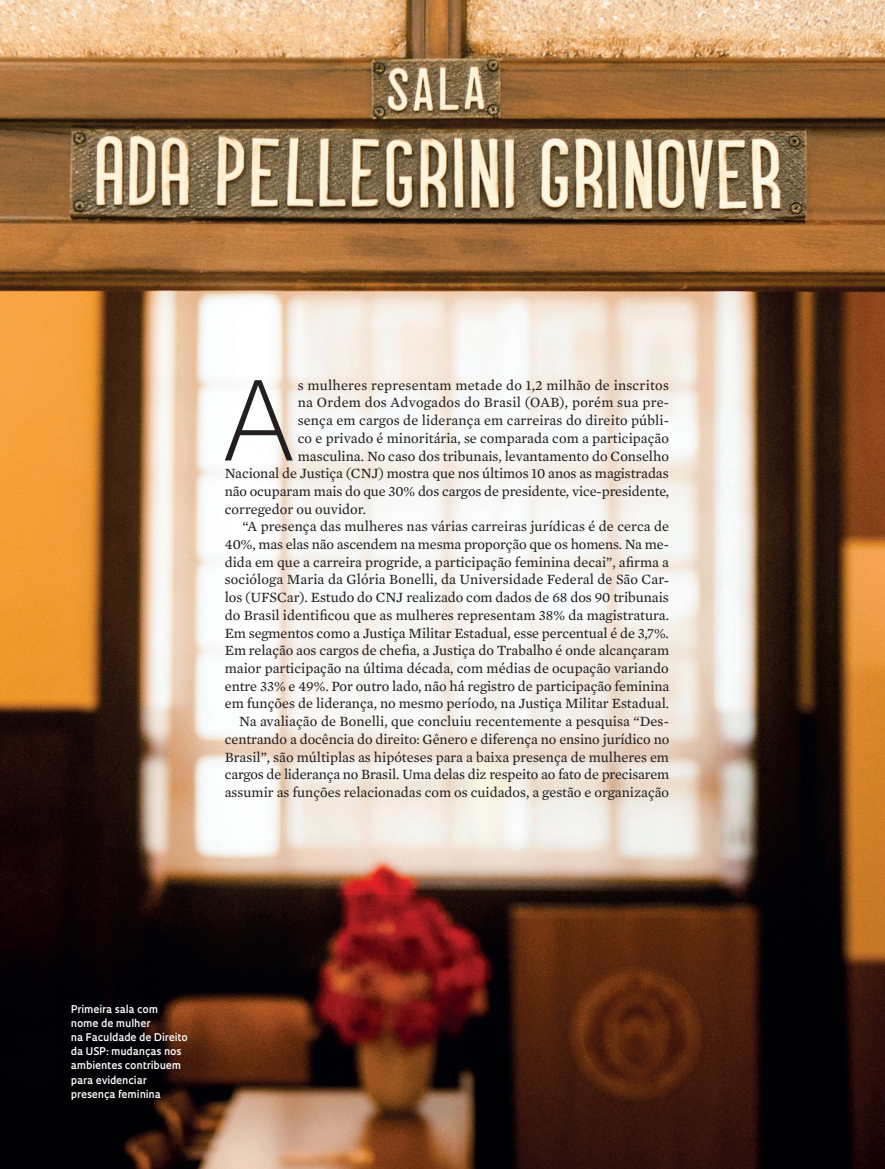
<style>
.page{position:relative;width:885px;height:1169px;background:#fff}
.page>*{position:absolute;margin:0;border:0;box-sizing:border-box;transform-origin:0 0}
.t1{font:300 106.65px "Oculum";color:#231f20}
.t2{font:14.4px "Mercury Text G2";color:#231f20}
.t3{font:600 10.35px/14.1px "Oculum";color:#fff}
</style>
<div class="page">
<img style="left:0;top:0;width:885px;height:1168px">
<svg style="left:802px;top:1126px;width:7px;height:7px"></svg>
<h1 class="t1" style="left:222px;top:348px;width:77px">A</h1>
<p class="t2" style="left:298px;top:374px;width:373px">s mulheres representam metade do 1,2 milhão de inscritos</p>
<p class="t2" style="left:298px;top:392px;width:373px">na Ordem dos Advogados do Brasil (OAB), porém sua pre-</p>
<p class="t2" style="left:298px;top:410px;width:373px">sença em cargos de liderança em carreiras do direito públi-</p>
<p class="t2" style="left:298px;top:427px;width:373px">co e privado é minoritária, se comparada com a participação</p>
<p class="t2" style="left:298px;top:445px;width:373px">masculina. No caso dos tribunais, levantamento do Conselho</p>
<p class="t2" style="left:225px;top:463px;width:445px">Nacional de Justiça (CNJ) mostra que nos últimos 10 anos as magistradas</p>
<p class="t2" style="left:225px;top:481px;width:446px">não ocuparam mais do que 30% dos cargos de presidente, vice-presidente,</p>
<p class="t2" style="left:225px;top:498px;width:143px">corregedor ou ouvidor.</p>
<p class="t2" style="left:243px;top:516px;width:428px">“A presença das mulheres nas várias carreiras jurídicas é de cerca de</p>
<p class="t2" style="left:225px;top:534px;width:446px">40%, mas elas não ascendem na mesma proporção que os homens. Na me-</p>
<p class="t2" style="left:225px;top:551px;width:446px">dida em que a carreira progride, a participação feminina decai”, afirma a</p>
<p class="t2" style="left:225px;top:569px;width:446px">socióloga Maria da Glória Bonelli, da Universidade Federal de São Car-</p>
<p class="t2" style="left:225px;top:587px;width:445px">los (UFSCar). Estudo do CNJ realizado com dados de 68 dos 90 tribunais</p>
<p class="t2" style="left:225px;top:604px;width:446px">do Brasil identificou que as mulheres representam 38% da magistratura.</p>
<p class="t2" style="left:225px;top:622px;width:446px">Em segmentos como a Justiça Militar Estadual, esse percentual é de 3,7%.</p>
<p class="t2" style="left:225px;top:640px;width:446px">Em relação aos cargos de chefia, a Justiça do Trabalho é onde alcançaram</p>
<p class="t2" style="left:225px;top:658px;width:445px">maior participação na última década, com médias de ocupação variando</p>
<p class="t2" style="left:225px;top:675px;width:446px">entre 33% e 49%. Por outro lado, não há registro de participação feminina</p>
<p class="t2" style="left:225px;top:693px;width:446px">em funções de liderança, no mesmo período, na Justiça Militar Estadual.</p>
<p class="t2" style="left:239px;top:711px;width:431px">Na avaliação de Bonelli, que concluiu recentemente a pesquisa “Des-</p>
<p class="t2" style="left:225px;top:728px;width:446px">centrando a docência do direito: Gênero e diferença no ensino jurídico no</p>
<p class="t2" style="left:225px;top:746px;width:446px">Brasil”, são múltiplas as hipóteses para a baixa presença de mulheres em</p>
<p class="t2" style="left:225px;top:764px;width:446px">cargos de liderança no Brasil. Uma delas diz respeito ao fato de precisarem</p>
<p class="t2" style="left:225px;top:781px;width:446px">assumir as funções relacionadas com os cuidados, a gestão e organização</p>
<p class="t3" style="left:71px;top:1001px;width:118px">Primeira sala com nome de mulher<br>na Faculdade de Direito da USP: mudanças nos ambientes contribuem para evidenciar presença feminina</p>
</div>
